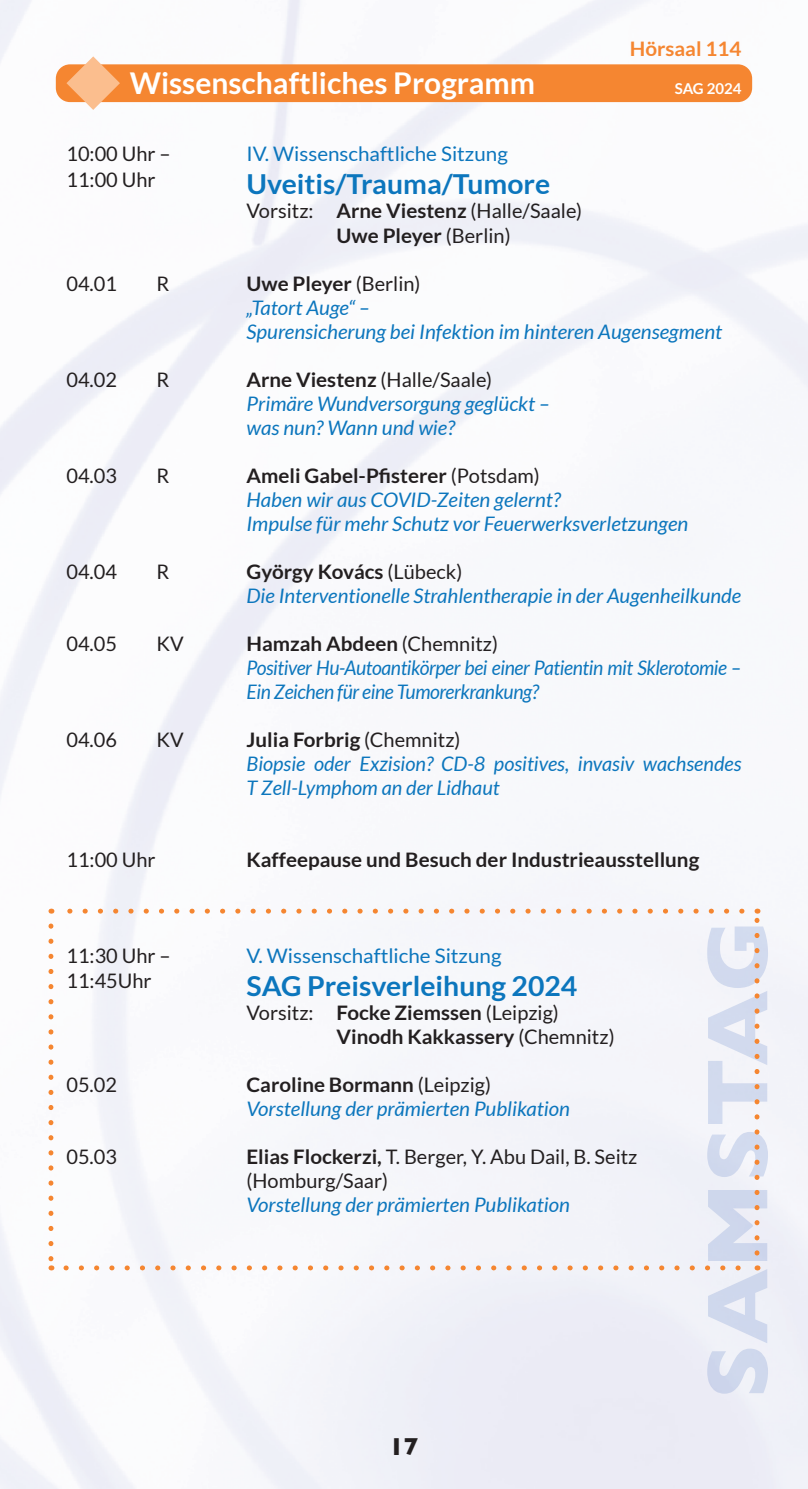
<style>
.page{position:relative;width:808px;height:1489px;background:#fff}
.page>*{position:absolute;margin:0;border:0;box-sizing:border-box;transform-origin:0 0}
.t1{font:700 30px "Lato";color:#fff}
.t2{font:700 27.5px "Lato";color:#0c76bd}
.t3{font:700 25px "Gill Sans";color:#231f20}
.t4{font:italic 20px/24px "Lato";color:#0c76bd}
.t5{font:20px/24px "Lato";color:#231f20}
.t6{font:italic 20px/24px "Lato";letter-spacing:-.02em;color:#0c76bd}
.t7{font:700 20px/24px "Lato";color:#231f20}
.t8{font:20px "Lato";color:#0c76bd}
.t9{font:700 20px "Lato";color:#f58631}
.t10{font:700 15px "Lato";color:#fff}
.s1{font-weight:700}
.s2{font-weight:700;font-style:normal;color:#231f20}
.s3{font-style:normal;color:#231f20}
.s4{font-weight:400}
</style>
<div class="page">
<img style="left:0;top:0;width:628px;height:1225px">
<img style="left:628px;top:0;width:180px;height:1488px">
<img style="left:0;top:1225px;width:629px;height:263px">
<div style="left:56px;top:64px;width:696px;height:38px;background:#f58631;border-radius:14px"></div>
<svg style="left:66px;top:56px;width:54px;height:54px"></svg>
<img style="left:707px;top:926px;width:61px;height:467px">
<svg style="left:66px;top:1265px;width:683px;height:5px"></svg>
<svg style="left:58px;top:908px;width:684px;height:5px"></svg>
<svg style="left:48px;top:926px;width:5px;height:344px"></svg>
<svg style="left:754px;top:908px;width:5px;height:344px"></svg>
<h1 class="t1" style="left:130px;top:65px;width:407px">Wissenschaftliches Programm</h1>
<p class="t9" style="left:630px;top:38px;width:113px">Hörsaal 114</p>
<p class="t10" style="left:675px;top:79px;width:68px">SAG 2024</p>
<p class="t5" style="left:66px;top:142px;width:106px">10:00 Uhr –</p>
<p class="t8" style="left:246px;top:143px;width:263px">IV. Wissenschaftliche Sitzung</p>
<p class="t5" style="left:66px;top:168px;width:91px">11:00 Uhr</p>
<h2 class="t2" style="left:246px;top:169px;width:305px">Uveitis/Trauma/Tumore</h2>
<p class="t5" style="left:336px;top:199px;width:247px;text-indent:-90px">Vorsitz: <span class="s1">Arne Viestenz</span> (Halle/Saale)<br><span class="s1">Uwe Pleyer</span> (Berlin)</p>
<p class="t5" style="left:66px;top:271px;width:52px">04.01</p>
<p class="t5" style="left:156px;top:271px;width:14px">R</p>
<p class="t4" style="left:246px;top:272px;width:477px"><span class="s2">Uwe Pleyer</span> <span class="s3">(Berlin)<br></span>„Tatort Auge“ –<br>Spurensicherung bei Infektion im hinteren Augensegment</p>
<p class="t5" style="left:66px;top:367px;width:52px">04.02</p>
<p class="t5" style="left:156px;top:367px;width:14px">R</p>
<p class="t4" style="left:246px;top:368px;width:305px"><span class="s2">Arne Viestenz</span> <span class="s3">(Halle/Saale)<br></span>Primäre Wundversorgung geglückt – was nun? Wann und wie?</p>
<p class="t5" style="left:66px;top:463px;width:52px">04.03</p>
<p class="t5" style="left:156px;top:463px;width:14px">R</p>
<p class="t4" style="left:246px;top:464px;width:443px"><span class="s2">Ameli Gabel-Pfisterer</span> <span class="s3">(Potsdam)<br></span>Haben wir aus COVID-Zeiten gelernt?<br>Impulse für mehr Schutz vor Feuerwerksverletzungen</p>
<p class="t5" style="left:66px;top:559px;width:52px">04.04</p>
<p class="t5" style="left:156px;top:559px;width:14px">R</p>
<p class="t4" style="left:246px;top:560px;width:496px"><span class="s2">György Kovács</span> <span class="s3">(Lübeck)<br></span>Die Interventionelle Strahlentherapie in der Augenheilkunde</p>
<p class="t5" style="left:66px;top:631px;width:52px">04.05</p>
<p class="t5" style="left:156px;top:631px;width:29px">KV</p>
<p class="t6" style="left:246px;top:632px;width:496px"><span class="s2">Hamzah Abdeen</span> <span class="s3">(Chemnitz)<br></span>Positiver Hu-Autoantikörper bei einer Patientin mit Sklerotomie –<br>Ein Zeichen für eine Tumorerkrankung?</p>
<p class="t5" style="left:66px;top:727px;width:52px">04.06</p>
<p class="t5" style="left:156px;top:727px;width:29px">KV</p>
<p class="t4" style="left:246px;top:728px;width:496px"><span class="s2">Julia Forbrig</span> <span class="s3">(Chemnitz)<br></span>Biopsie oder Exzision? CD-8 positives, invasiv wachsendes<br>T Zell-Lymphom an der Lidhaut</p>
<p class="t5" style="left:66px;top:847px;width:91px">11:00 Uhr</p>
<p class="t7" style="left:246px;top:847px;width:454px">Kaffeepause und Besuch der Industrieausstellung</p>
<p class="t5" style="left:66px;top:943px;width:106px">11:30 Uhr –</p>
<p class="t8" style="left:246px;top:944px;width:257px">V. Wissenschaftliche Sitzung</p>
<p class="t5" style="left:66px;top:969px;width:87px">11:45Uhr</p>
<h2 class="t2" style="left:246px;top:970px;width:332px">SAG Preisverleihung 2024</h2>
<p class="t7" style="left:336px;top:1000px;width:280px;text-indent:-90px"><span class="s4">Vorsitz:</span> Focke Ziemssen <span class="s4">(Leipzig)<br></span>Vinodh Kakkassery <span class="s4">(Chemnitz)</span></p>
<p class="t5" style="left:66px;top:1072px;width:52px">05.02</p>
<p class="t4" style="left:246px;top:1073px;width:325px"><span class="s2">Caroline Bormann</span> <span class="s3">(Leipzig)<br></span>Vorstellung der prämierten Publikation</p>
<p class="t5" style="left:66px;top:1144px;width:52px">05.03</p>
<p class="t5" style="left:246px;top:1144px;width:392px"><span class="s1">Elias Flockerzi,</span> T. Berger, Y. Abu Dail, B. Seitz (Homburg/Saar)</p>
<p class="t4" style="left:246px;top:1193px;width:325px">Vorstellung der prämierten Publikation</p>
<p class="t3" style="left:389px;top:1426px;width:31px">17</p>
</div>
